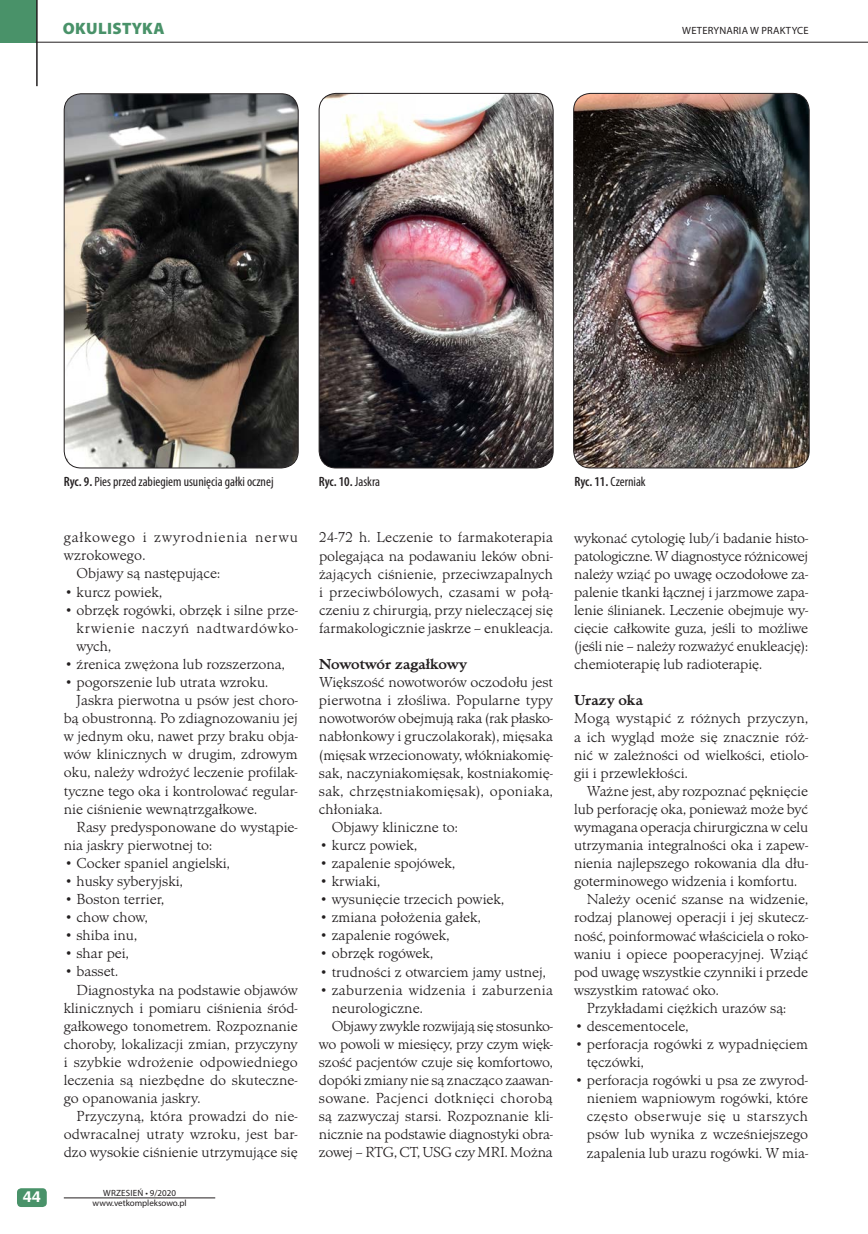
<style>
.page{position:relative;width:868px;height:1234px;background:#fff}
.page>*{position:absolute;margin:0;border:0;box-sizing:border-box;transform-origin:0 0}
.t1{font:900 16.5px "Myriad Pro";letter-spacing:.02em;color:#499269}
.t2{font:300 15px/18.1px "Minister TCE";color:#231f20;text-align:justify}
.t3{font:300 15px "Minister TCE";letter-spacing:.02em;color:#231f20}
.t4{font:300 15px "Minister TCE";letter-spacing:-.02em;color:#231f20}
.t5{font:300 15px "Minister TCE";letter-spacing:.06em;color:#231f20}
.t6{font:700 15px "Minister TCE";color:#231f20}
.t7{font:700 15px "Nimbus San LCE";color:#fff;scale:1.1 1}
.t8{font:condensed 13.5px "Myriad Pro";color:#231f20}
.t9{font:600 condensed 13.5px "Myriad Pro";color:#231f20}
.t10{font:10.5px "Myriad Pro";letter-spacing:.02em;color:#231f20}
.t11{font:9px "Myriad Pro";letter-spacing:-.005em;color:#231f20}
.t12{font:9px "Myriad Pro";letter-spacing:.02em;color:#231f20}
.s1{font-weight:600}
.s2{font-weight:400}
</style>
<div class="page">
<div style="left:0;top:0;width:37px;height:42px;background:#499269"></div>
<hr style="left:36px;top:0;width:2px;height:86px;background:#231f20">
<hr style="left:36px;top:42px;width:831px;height:1px;background:#231f20">
<div style="left:17px;top:1187px;width:30px;height:19px;background:#499269;border-radius:4px"></div>
<hr style="left:64px;top:1197px;width:151px;height:1px;background:#231f20">
<img style="left:573px;top:93px;width:236px;height:375px">
<div style="left:573px;top:93px;width:236px;height:375px;border:1px solid #231f20;border-radius:17px"></div>
<img style="left:319px;top:93px;width:234px;height:375px">
<div style="left:319px;top:93px;width:234px;height:375px;border:1px solid #231f20;border-radius:17px"></div>
<img style="left:64px;top:94px;width:234px;height:374px">
<div style="left:64px;top:93px;width:234px;height:375px;border:1px solid #231f20;border-radius:17px"></div>
<p class="t1" style="left:63px;top:17px;width:103px">OKULISTYKA</p>
<p class="t10" style="left:682px;top:24px;width:128px">WETERYNARIA W PRAKTYCE</p>
<p class="t7" style="left:23px;top:1187px;width:18px">44</p>
<p class="t8" style="left:64px;top:473px;width:211px"><span class="s1">Ryc. 9.</span> Pies przed zabiegiem usunięcia gałki ocznej</p>
<p class="t9" style="left:319px;top:472px;width:63px">Ryc. 10. <span class="s2">Jaskra</span></p>
<p class="t8" style="left:574px;top:473px;width:73px"><span class="s1">Ryc. 11.</span> Czerniak</p>
<p class="t5" style="left:64px;top:529px;width:235px">gałkowego i zwyrodnienia nerwu</p>
<p class="t2" style="left:64px;top:546px;width:83px">wzrokowego.</p>
<p class="t2" style="left:77px;top:564px;width:145px">Objawy są następujące:</p>
<p class="t2" style="left:64px;top:582px;width:100px">• kurcz powiek,</p>
<p class="t2" style="left:77px;top:600px;width:223px;text-indent:-13px">• obrzęk rogówki, obrzęk i silne prze&shy;krwienie naczyń nadtwardówko&shy;wych,</p>
<p class="t2" style="left:64px;top:655px;width:222px">• źrenica zwężona lub rozszerzona,</p>
<p class="t2" style="left:64px;top:673px;width:206px">• pogorszenie lub utrata wzroku.</p>
<p class="t2" style="left:77px;top:691px;width:223px">Jaskra pierwotna u psów jest choro-</p>
<p class="t2" style="left:64px;top:709px;width:235px">bą obustronną. Po zdiagnozowaniu jej</p>
<p class="t2" style="left:64px;top:727px;width:235px">w jednym oku, nawet przy braku obja-</p>
<p class="t2" style="left:64px;top:745px;width:235px">wów klinicznych w drugim, zdrowym</p>
<p class="t2" style="left:64px;top:763px;width:235px">oku, należy wdrożyć leczenie profilak-</p>
<p class="t2" style="left:64px;top:781px;width:235px">tyczne tego oka i kontrolować regular-</p>
<p class="t2" style="left:64px;top:799px;width:195px">nie ciśnienie wewnątrzgałkowe.</p>
<p class="t2" style="left:76px;top:817px;width:223px">Rasy predysponowane do wystąpie-</p>
<p class="t2" style="left:64px;top:835px;width:150px">nia jaskry pierwotnej to:</p>
<p class="t2" style="left:64px;top:854px;width:168px">• Cocker spaniel angielski,</p>
<p class="t2" style="left:64px;top:872px;width:120px">• husky syberyjski,</p>
<p class="t2" style="left:64px;top:890px;width:102px">• Boston terrier,</p>
<p class="t2" style="left:64px;top:908px;width:85px">• chow chow,</p>
<p class="t2" style="left:64px;top:926px;width:75px">• shiba inu,</p>
<p class="t2" style="left:64px;top:944px;width:67px">• shar pei,</p>
<p class="t2" style="left:64px;top:962px;width:56px">• basset.</p>
<p class="t2" style="left:76px;top:980px;width:223px">Diagnostyka na podstawie objawów</p>
<p class="t2" style="left:64px;top:998px;width:235px">klinicznych i pomiaru ciśnienia śród-</p>
<p class="t2" style="left:64px;top:1016px;width:235px">gałkowego tonometrem. Rozpoznanie</p>
<p class="t2" style="left:64px;top:1034px;width:235px">choroby, lokalizacji zmian, przyczyny</p>
<p class="t2" style="left:64px;top:1052px;width:235px">i szybkie wdrożenie odpowiedniego</p>
<p class="t2" style="left:64px;top:1070px;width:235px">leczenia są niezbędne do skuteczne-</p>
<p class="t2" style="left:64px;top:1089px;width:138px">go opanowania jaskry.</p>
<p class="t2" style="left:76px;top:1107px;width:223px">Przyczyną, która prowadzi do nie-</p>
<p class="t2" style="left:64px;top:1125px;width:235px">odwracalnej utraty wzroku, jest bar-</p>
<p class="t2" style="left:64px;top:1143px;width:235px">dzo wysokie ciśnienie utrzymujące się</p>
<p class="t12" style="left:103px;top:1186px;width:74px">WRZESIEŃ • 9/2020</p>
<p class="t11" style="left:93px;top:1197px;width:95px">www.vetkompleksowo.pl</p>
<p class="t2" style="left:319px;top:528px;width:235px">24-72 h. Leczenie to farmakoterapia polegająca na podawaniu leków obni&shy;żających ciśnienie, przeciwzapalnych i przeciwbólowych, czasami w połą&shy;czeniu z chirurgią, przy nieleczącej się farmakologicznie jaskrze – enukleacja.</p>
<p class="t6" style="left:319px;top:655px;width:149px">Nowotwór zagałkowy</p>
<p class="t2" style="left:319px;top:673px;width:235px">Większość nowotworów oczodołu jest</p>
<p class="t2" style="left:319px;top:691px;width:235px">pierwotna i złośliwa. Popularne typy</p>
<p class="t2" style="left:319px;top:709px;width:235px">nowotworów obejmują raka (rak płasko-</p>
<p class="t2" style="left:319px;top:727px;width:235px">nabłonkowy i gruczolakorak), mięsaka</p>
<p class="t2" style="left:319px;top:745px;width:235px">(mięsak wrzecionowaty, włókniakomię-</p>
<p class="t2" style="left:319px;top:763px;width:235px">sak, naczyniakomięsak, kostniakomię-</p>
<p class="t2" style="left:319px;top:781px;width:235px">sak, chrzęstniakomięsak), oponiaka,</p>
<p class="t2" style="left:319px;top:799px;width:65px">chłoniaka.</p>
<p class="t2" style="left:331px;top:818px;width:127px">Objawy kliniczne to:</p>
<p class="t2" style="left:319px;top:836px;width:100px">• kurcz powiek,</p>
<p class="t2" style="left:319px;top:854px;width:137px">• zapalenie spojówek,</p>
<p class="t2" style="left:319px;top:872px;width:63px">• krwiaki,</p>
<p class="t2" style="left:319px;top:890px;width:187px">• wysunięcie trzecich powiek,</p>
<p class="t2" style="left:319px;top:908px;width:163px">• zmiana położenia gałek,</p>
<p class="t2" style="left:319px;top:926px;width:132px">• zapalenie rogówek,</p>
<p class="t2" style="left:319px;top:944px;width:116px">• obrzęk rogówek,</p>
<p class="t2" style="left:319px;top:962px;width:228px">• trudności z otwarciem jamy ustnej,</p>
<p class="t3" style="left:319px;top:981px;width:235px">• zaburzenia widzenia i zaburzenia</p>
<p class="t2" style="left:331px;top:998px;width:92px">neurologiczne.</p>
<p class="t4" style="left:331px;top:1017px;width:223px">Objawy zwykle rozwijają się stosunko-</p>
<p class="t2" style="left:319px;top:1034px;width:235px">wo powoli w miesięcy, przy czym więk-</p>
<p class="t2" style="left:319px;top:1052px;width:235px">szość pacjentów czuje się komfortowo,</p>
<p class="t2" style="left:319px;top:1071px;width:235px">dopóki zmiany nie są znacząco zaawan-</p>
<p class="t3" style="left:319px;top:1089px;width:235px">sowane. Pacjenci dotknięci chorobą</p>
<p class="t2" style="left:319px;top:1107px;width:235px">są zazwyczaj starsi. Rozpoznanie kli-</p>
<p class="t2" style="left:319px;top:1125px;width:235px">nicznie na podstawie diagnostyki obra-</p>
<p class="t2" style="left:319px;top:1143px;width:235px">zowej – RTG, CT, USG czy MRI. Można</p>
<p class="t2" style="left:574px;top:528px;width:235px">wykonać cytologię lub/i badanie histo&shy;patologiczne. W diagnostyce różnicowej należy wziąć po uwagę oczodołowe za&shy;palenie tkanki łącznej i jarzmowe zapa&shy;lenie ślinianek. Leczenie obejmuje wy&shy;cięcie całkowite guza, jeśli to możliwe (jeśli nie – należy rozważyć enukleację): chemioterapię lub radioterapię.</p>
<p class="t6" style="left:574px;top:691px;width:70px">Urazy oka</p>
<p class="t2" style="left:574px;top:709px;width:235px">Mogą wystąpić z różnych przyczyn, a ich wygląd może się znacznie róż&shy;nić w zależności od wielkości, etiolo&shy;gii i przewlekłości.</p>
<p class="t2" style="left:587px;top:781px;width:223px">Ważne jest, aby rozpoznać pęknięcie</p>
<p class="t2" style="left:574px;top:800px;width:235px">lub perforację oka, ponieważ może być</p>
<p class="t2" style="left:574px;top:818px;width:235px">wymagana operacja chirurgiczna w celu</p>
<p class="t2" style="left:574px;top:836px;width:235px">utrzymania integralności oka i zapew-</p>
<p class="t2" style="left:574px;top:854px;width:235px">nienia najlepszego rokowania dla dłu-</p>
<p class="t2" style="left:574px;top:872px;width:224px">goterminowego widzenia i komfortu.</p>
<p class="t2" style="left:586px;top:890px;width:223px">Należy ocenić szanse na widzenie,</p>
<p class="t2" style="left:574px;top:908px;width:235px">rodzaj planowej operacji i jej skutecz-</p>
<p class="t2" style="left:574px;top:926px;width:235px">ność, poinformować właściciela o roko-</p>
<p class="t2" style="left:574px;top:944px;width:235px">waniu i opiece pooperacyjnej. Wziąć</p>
<p class="t2" style="left:574px;top:962px;width:235px">pod uwagę wszystkie czynniki i przede</p>
<p class="t2" style="left:574px;top:980px;width:146px">wszystkim ratować oko.</p>
<p class="t2" style="left:586px;top:998px;width:201px">Przykładami ciężkich urazów są:</p>
<p class="t2" style="left:574px;top:1016px;width:116px">• descementocele,</p>
<p class="t2" style="left:586px;top:1035px;width:223px;text-indent:-13px">• perforacja rogówki z wypadnięciem tęczówki,</p>
<p class="t2" style="left:586px;top:1071px;width:223px;text-indent:-13px">• perforacja rogówki u psa ze zwyrod&shy;nieniem wapniowym rogówki, które często obserwuje się u starszych psów lub wynika z wcześniejszego zapalenia lub urazu rogówki. W mia-</p>
</div>
